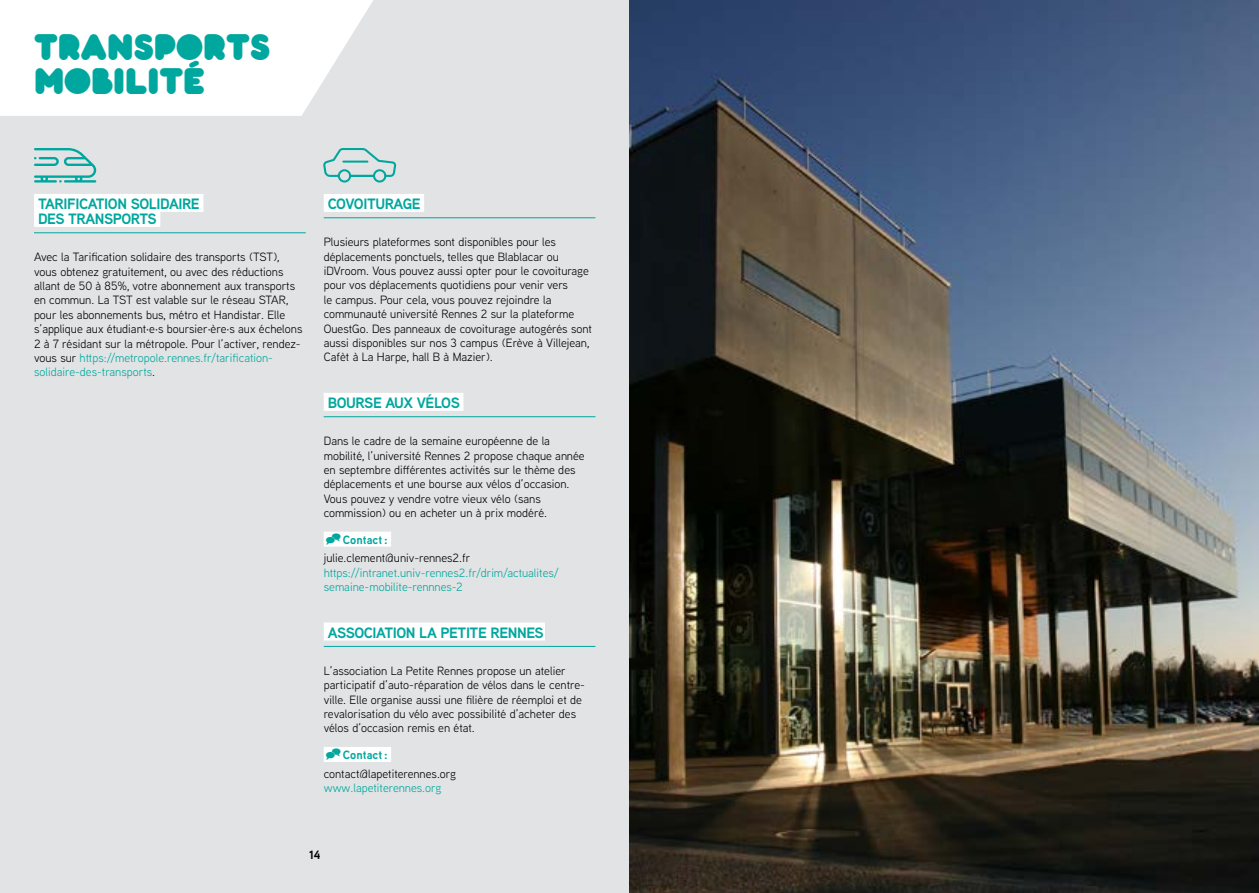
<style>
.page{position:relative;width:1259px;height:893px;background:#e2e3e4}
.page>*{position:absolute;margin:0;border:0;box-sizing:border-box;transform-origin:0 0}
.t1{font:36px/34.2px "Pochoir Pleine";color:#00a79e}
.t2{font:700 15px/15px "Aaux Next";letter-spacing:-.03em;color:#00a79e}
.t3{font:12px/14.4px "Aaux Next";color:#000}
.t4{font:12px/14.4px "Aaux Next";color:#00a79e}
.t5{font:700 12px "Aaux Next";color:#00a79e}
.t6{font:700 12px "Aaux Next";color:#000}
.s1{color:#00a79e}
</style>
<div class="page">
<svg style="left:0;top:0;width:373px;height:116px;background:#fcfcfc"></svg>
<div style="left:34px;top:194px;width:169px;height:18px;background:#fff"></div>
<hr style="left:34px;top:232px;width:272px;height:1px;background:#00a79e">
<div style="left:34px;top:209px;width:126px;height:18px;background:#fff"></div>
<hr style="left:324px;top:217px;width:271px;height:1px;background:#00a79e">
<div style="left:324px;top:194px;width:100px;height:18px;background:#fff"></div>
<hr style="left:324px;top:416px;width:271px;height:1px;background:#00a79e">
<div style="left:324px;top:393px;width:139px;height:18px;background:#fff"></div>
<div style="left:324px;top:532px;width:67px;height:15px;background:#fff"></div>
<hr style="left:324px;top:646px;width:271px;height:1px;background:#00a79e">
<div style="left:324px;top:622px;width:221px;height:18px;background:#fff"></div>
<div style="left:324px;top:747px;width:67px;height:15px;background:#fff"></div>
<img style="left:629px;top:0;width:630px;height:893px">
<svg style="left:34px;top:148px;width:62px;height:35px"></svg>
<svg style="left:323px;top:148px;width:73px;height:35px"></svg>
<hr style="left:342px;top:161px;width:26px;height:2px;background:#00a79e">
<h1 class="t1" style="left:34px;top:28px;width:238px">TRANSPORTS<br>MOBILITÉ</h1>
<p class="t2" style="left:38px;top:196px;width:163px">TARIFICATION SOLIDAIRE<br>DES TRANSPORTS</p>
<p class="t3" style="left:34px;top:249px;width:270px">Avec la Tarification solidaire des transports (TST), vous obtenez gratuitement, ou avec des réductions allant de 50 à 85%, votre abonnement aux transports en commun. La TST est valable sur le réseau STAR, pour les abonnements bus, métro et Handistar. Elle s’applique aux étudiant·e·s boursier·ère·s aux échelons 2 à 7 résidant sur la métropole. Pour l’activer, rendez&shy;vous sur <span class="s1">https://metropole.rennes.fr/tarification&shy;solidaire-des-transports</span>.</p>
<p class="t2" style="left:328px;top:196px;width:94px">COVOITURAGE</p>
<p class="t3" style="left:324px;top:234px;width:270px">Plusieurs plateformes sont disponibles pour les déplacements ponctuels, telles que Blablacar ou iDVroom. Vous pouvez aussi opter pour le covoiturage pour vos déplacements quotidiens pour venir vers<br>le campus. Pour cela, vous pouvez rejoindre la communauté université Rennes 2 sur la plateforme OuestGo. Des panneaux de covoiturage autogérés sont aussi disponibles sur nos 3 campus (Erève à Villejean, Cafèt à La Harpe, hall B à Mazier).</p>
<p class="t2" style="left:328px;top:395px;width:131px">BOURSE AUX VÉLOS</p>
<p class="t3" style="left:324px;top:433px;width:262px">Dans le cadre de la semaine européenne de la mobilité, l’université Rennes 2 propose chaque année en septembre différentes activités sur le thème des déplacements et une bourse aux vélos d’occasion.<br>Vous pouvez y vendre votre vieux vélo (sans commission) ou en acheter un à prix modéré.</p>
<p class="t5" style="left:343px;top:531px;width:46px">CONTACT :</p>
<p class="t3" style="left:324px;top:550px;width:148px">julie.clement@univ-rennes2.fr</p>
<p class="t4" style="left:324px;top:565px;width:237px">https://intranet.univ-rennes2.fr/drim/actualites/ semaine-mobilite-rennnes-2</p>
<p class="t2" style="left:328px;top:624px;width:215px">ASSOCIATION LA PETITE RENNES</p>
<p class="t3" style="left:324px;top:663px;width:263px">L’association La Petite Rennes propose un atelier participatif d’auto-réparation de vélos dans le centre&shy;ville. Elle organise aussi une filière de réemploi et de revalorisation du vélo avec possibilité d’acheter des vélos d’occasion remis en état.</p>
<p class="t5" style="left:343px;top:746px;width:46px">CONTACT :</p>
<p class="t3" style="left:324px;top:766px;width:134px">contact@lapetiterennes.org</p>
<p class="t4" style="left:324px;top:780px;width:119px">www.lapetiterennes.org</p>
<p class="t6" style="left:309px;top:846px;width:13px">14</p>
</div>
